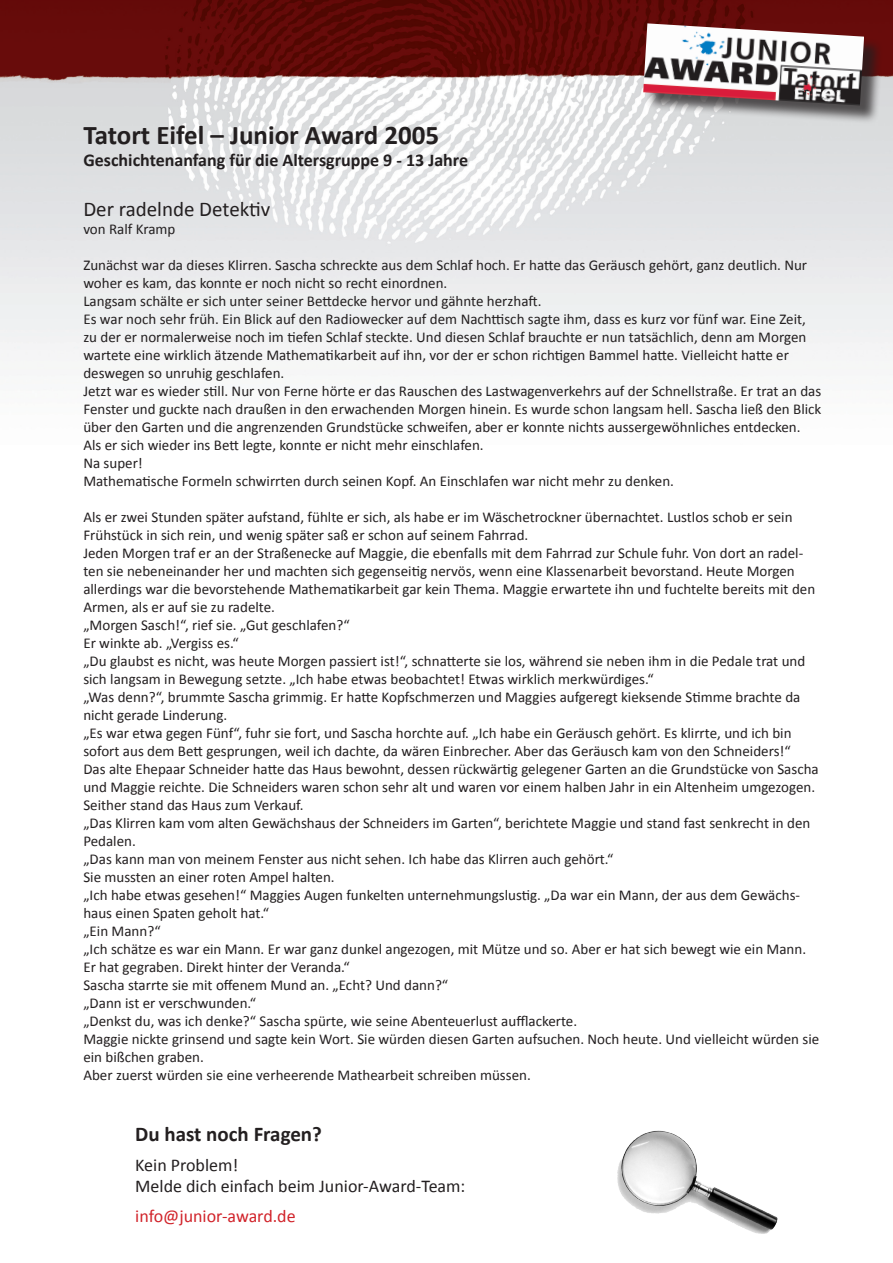
<style>
.page{position:relative;width:893px;height:1263px;background:#fff}
.page>*{position:absolute;margin:0;border:0;box-sizing:border-box;transform-origin:0 0}
.t1{font:700 27px "Calibri";color:#231f20}
.t2{font:21px "Calibri";color:#231f20}
.t3{font:700 21px "Calibri";color:#231f20}
.t4{font:18px/21.6px "Calibri";color:#231f20}
.t5{font:700 18px "Calibri";color:#231f20}
.t6{font:18px "Calibri";color:#d1232a}
.t7{font:15px/18px "Calibri";color:#231f20}
</style>
<div class="page">
<img style="left:0;top:0;width:893px;height:365px">
<div style="left:646px;top:26px;width:237px;height:98px;background:#231f20;opacity:.75"></div>
<img style="left:643px;top:23px;width:221px;height:83px">
<img style="left:617px;top:1130px;width:161px;height:104px">
<h1 class="t1" style="left:83px;top:116px;width:357px">Tatort Eifel – Junior Award 2005</h1>
<p class="t5" style="left:83px;top:147px;width:386px">Geschichtenanfang für die Altersgruppe 9 - 13 Jahre</p>
<h2 class="t2" style="left:83px;top:194px;width:189px">Der radelnde Detektiv</h2>
<p class="t7" style="left:83px;top:220px;width:94px">von Ralf Kramp</p>
<p class="t7" style="left:83px;top:256px;width:740px">Zunächst war da dieses Klirren. Sascha schreckte aus dem Schlaf hoch. Er hatte das Geräusch gehört, ganz deutlich. Nur woher es kam, das konnte er noch nicht so recht einordnen.<br>Langsam schälte er sich unter seiner Bettdecke hervor und gähnte herzhaft.<br>Es war noch sehr früh. Ein Blick auf den Radiowecker auf dem Nachttisch sagte ihm, dass es kurz vor fünf war. Eine Zeit, zu der er normalerweise noch im tiefen Schlaf steckte. Und diesen Schlaf brauchte er nun tatsächlich, denn am Morgen wartete eine wirklich ätzende Mathematikarbeit auf ihn, vor der er schon richtigen Bammel hatte. Vielleicht hatte er deswegen so unruhig geschlafen.<br>Jetzt war es wieder still. Nur von Ferne hörte er das Rauschen des Lastwagenverkehrs auf der Schnellstraße. Er trat an das Fenster und guckte nach draußen in den erwachenden Morgen hinein. Es wurde schon langsam hell. Sascha ließ den Blick über den Garten und die angrenzenden Grundstücke schweifen, aber er konnte nichts aussergewöhnliches entdecken.<br>Als er sich wieder ins Bett legte, konnte er nicht mehr einschlafen.<br>Na super!<br>Mathematische Formeln schwirrten durch seinen Kopf. An Einschlafen war nicht mehr zu denken.</p>
<p class="t7" style="left:83px;top:508px;width:737px">Als er zwei Stunden später aufstand, fühlte er sich, als habe er im Wäschetrockner übernachtet. Lustlos schob er sein Frühstück in sich rein, und wenig später saß er schon auf seinem Fahrrad.<br>Jeden Morgen traf er an der Straßenecke auf Maggie, die ebenfalls mit dem Fahrrad zur Schule fuhr. Von dort an radel&shy;ten sie nebeneinander her und machten sich gegenseitig nervös, wenn eine Klassenarbeit bevorstand. Heute Morgen allerdings war die bevorstehende Mathematikarbeit gar kein Thema. Maggie erwartete ihn und fuchtelte bereits mit den Armen, als er auf sie zu radelte.<br>„Morgen Sasch!“, rief sie. „Gut geschlafen?“<br>Er winkte ab. „Vergiss es.“<br>„Du glaubst es nicht, was heute Morgen passiert ist!“, schnatterte sie los, während sie neben ihm in die Pedale trat und sich langsam in Bewegung setzte. „Ich habe etwas beobachtet! Etwas wirklich merkwürdiges.“<br>„Was denn?“, brummte Sascha grimmig. Er hatte Kopfschmerzen und Maggies aufgeregt kieksende Stimme brachte da nicht gerade Linderung.<br>„Es war etwa gegen Fünf“, fuhr sie fort, und Sascha horchte auf. „Ich habe ein Geräusch gehört. Es klirrte, und ich bin sofort aus dem Bett gesprungen, weil ich dachte, da wären Einbrecher. Aber das Geräusch kam von den Schneiders!“<br>Das alte Ehepaar Schneider hatte das Haus bewohnt, dessen rückwärtig gelegener Garten an die Grundstücke von Sascha und Maggie reichte. Die Schneiders waren schon sehr alt und waren vor einem halben Jahr in ein Altenheim umgezogen.<br>Seither stand das Haus zum Verkauf.<br>„Das Klirren kam vom alten Gewächshaus der Schneiders im Garten“, berichtete Maggie und stand fast senkrecht in den Pedalen.<br>„Das kann man von meinem Fenster aus nicht sehen. Ich habe das Klirren auch gehört.“<br>Sie mussten an einer roten Ampel halten.<br>„Ich habe etwas gesehen!“ Maggies Augen funkelten unternehmungslustig. „Da war ein Mann, der aus dem Gewächs&shy;haus einen Spaten geholt hat.“<br>„Ein Mann?“<br>„Ich schätze es war ein Mann. Er war ganz dunkel angezogen, mit Mütze und so. Aber er hat sich bewegt wie ein Mann.<br>Er hat gegraben. Direkt hinter der Veranda.“<br>Sascha starrte sie mit offenem Mund an. „Echt? Und dann?“<br>„Dann ist er verschwunden.“<br>„Denkst du, was ich denke?“ Sascha spürte, wie seine Abenteuerlust aufflackerte.<br>Maggie nickte grinsend und sagte kein Wort. Sie würden diesen Garten aufsuchen. Noch heute. Und vielleicht würden sie ein bißchen graben.<br>Aber zuerst würden sie eine verheerende Mathearbeit schreiben müssen.</p>
<h2 class="t3" style="left:135px;top:1119px;width:188px">Du hast noch Fragen?</h2>
<p class="t4" style="left:135px;top:1153px;width:332px">Kein Problem!<br>Melde dich einfach beim Junior-Award-Team:</p>
<p class="t6" style="left:135px;top:1204px;width:162px">info@junior-award.de</p>
</div>
